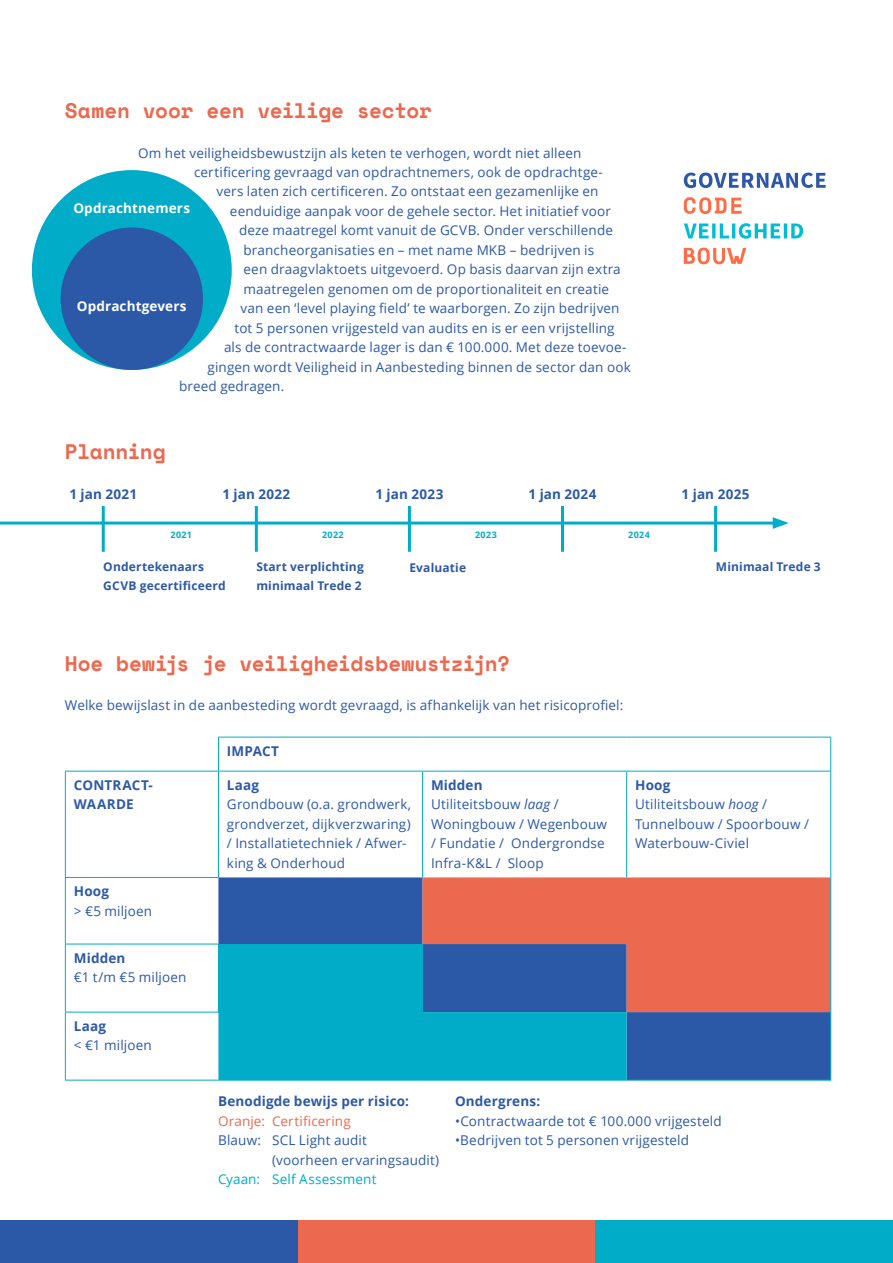
<style>
.page{position:relative;width:893px;height:1263px;background:#fff}
.page>*{position:absolute;margin:0;border:0;box-sizing:border-box;transform-origin:0 0}
.t1{font:700 21px "Space Mono";letter-spacing:-.02em;color:#eb694f}
.t2{font:13.5px/19.5px "Open Sans";letter-spacing:.01em;color:#2c59a7}
.t3{font:700 13.5px/19.5px "Open Sans";letter-spacing:.015em;color:#2c59a7}
.t4{font:700 13.5px "Open Sans";letter-spacing:.01em;color:#fff}
.t5{font:13.5px "Open Sans";letter-spacing:.01em;color:#eb694f}
.t6{font:13.5px "Open Sans";letter-spacing:.015em;color:#00acc7}
.t7{font:700 12px/19.5px "Open Sans";letter-spacing:.015em;color:#2c59a7}
.t8{font:700 9px "Open Sans";letter-spacing:.045em;color:#00acc7}
.s1{font-weight:700}
.s2{font-style:italic}
</style>
<div class="page">
<div style="left:0;top:1220px;width:298px;height:43px;background:#2c59a7"></div>
<div style="left:298px;top:1220px;width:297px;height:43px;background:#eb694f"></div>
<div style="left:595px;top:1220px;width:298px;height:43px;background:#00acc7"></div>
<div style="left:32px;top:170px;width:200px;height:200px;background:#00acc7;border-radius:50%"></div>
<div style="left:61px;top:227px;width:142px;height:143px;background:#2c59a7;border-radius:50%"></div>
<hr style="left:0;top:521px;width:778px;height:3px;background:#00acc7">
<svg style="left:773px;top:517px;width:16px;height:12px"></svg>
<hr style="left:102px;top:506px;width:3px;height:46px;background:#00acc7">
<hr style="left:255px;top:506px;width:3px;height:46px;background:#00acc7">
<hr style="left:408px;top:506px;width:3px;height:46px;background:#00acc7">
<hr style="left:561px;top:506px;width:3px;height:46px;background:#00acc7">
<hr style="left:714px;top:506px;width:3px;height:46px;background:#00acc7">
<div style="left:218px;top:877px;width:612px;height:203px;background:#2c59a7"></div>
<svg style="left:423px;top:877px;width:407px;height:135px;fill:#eb694f"></svg>
<div style="left:218px;top:944px;width:205px;height:68px;background:#00acc7"></div>
<div style="left:218px;top:1012px;width:409px;height:68px;background:#00acc7"></div>
<hr style="left:218px;top:737px;width:205px;height:1px;background:#00acc7">
<hr style="left:218px;top:737px;width:1px;height:34px;background:#00acc7">
<hr style="left:423px;top:737px;width:204px;height:1px;background:#00acc7">
<hr style="left:627px;top:737px;width:204px;height:1px;background:#00acc7">
<hr style="left:830px;top:737px;width:1px;height:34px;background:#00acc7">
<hr style="left:65px;top:771px;width:153px;height:1px;background:#00acc7">
<hr style="left:65px;top:771px;width:1px;height:106px;background:#00acc7">
<hr style="left:218px;top:771px;width:205px;height:1px;background:#00acc7">
<hr style="left:218px;top:771px;width:1px;height:106px;background:#00acc7">
<hr style="left:423px;top:771px;width:204px;height:1px;background:#00acc7">
<hr style="left:422px;top:771px;width:1px;height:106px;background:#00acc7">
<hr style="left:627px;top:771px;width:204px;height:1px;background:#00acc7">
<hr style="left:626px;top:771px;width:1px;height:106px;background:#00acc7">
<hr style="left:830px;top:771px;width:1px;height:106px;background:#00acc7">
<hr style="left:65px;top:877px;width:154px;height:1px;background:#00acc7">
<hr style="left:65px;top:878px;width:1px;height:66px;background:#00acc7">
<hr style="left:830px;top:877px;width:1px;height:67px;background:#00acc7">
<hr style="left:65px;top:944px;width:153px;height:1px;background:#00acc7">
<hr style="left:65px;top:944px;width:1px;height:68px;background:#00acc7">
<hr style="left:830px;top:944px;width:1px;height:68px;background:#00acc7">
<hr style="left:65px;top:1012px;width:153px;height:1px;background:#00acc7">
<hr style="left:65px;top:1012px;width:1px;height:68px;background:#00acc7">
<hr style="left:830px;top:1012px;width:1px;height:68px;background:#00acc7">
<hr style="left:65px;top:1080px;width:153px;height:1px;background:#00acc7">
<hr style="left:218px;top:1080px;width:205px;height:1px;background:#00acc7">
<hr style="left:423px;top:1080px;width:204px;height:1px;background:#00acc7">
<hr style="left:627px;top:1080px;width:204px;height:1px;background:#00acc7">
<svg style="left:684px;top:197px;width:58px;height:17px"></svg>
<svg style="left:684px;top:223px;width:119px;height:16px"></svg>
<svg style="left:684px;top:173px;width:142px;height:15px"></svg>
<svg style="left:684px;top:248px;width:62px;height:16px"></svg>
<h1 class="t1" style="left:65px;top:95px;width:369px">Samen voor een veilige sector</h1>
<p class="t2" style="left:138px;top:142px;width:445px">Om het veiligheidsbewustzijn als keten te verhogen, wordt niet alleen</p>
<p class="t2" style="left:194px;top:162px;width:410px">certificering gevraagd van opdrachtnemers, ook de opdrachtge-</p>
<p class="t2" style="left:216px;top:181px;width:383px">vers laten zich certificeren. Zo ontstaat een gezamenlijke en</p>
<p class="t2" style="left:230px;top:201px;width:382px">eenduidige aanpak voor de gehele sector. Het initiatief voor</p>
<p class="t2" style="left:239px;top:220px;width:375px">deze maatregel komt vanuit de GCVB. Onder verschillende</p>
<p class="t2" style="left:243px;top:240px;width:352px">brancheorganisaties en – met name MKB – bedrijven is</p>
<p class="t2" style="left:243px;top:259px;width:379px">een draagvlaktoets uitgevoerd. Op basis daarvan zijn extra</p>
<p class="t2" style="left:243px;top:279px;width:367px">maatregelen genomen om de proportionaliteit en creatie</p>
<p class="t2" style="left:240px;top:298px;width:381px">van een ‘level playing field’ te waarborgen. Zo zijn bedrijven</p>
<p class="t2" style="left:234px;top:318px;width:382px">tot 5 personen vrijgesteld van audits en is er een vrijstelling</p>
<p class="t2" style="left:224px;top:337px;width:404px">als de contractwaarde lager is dan € 100.000. Met deze toevoe-</p>
<p class="t2" style="left:207px;top:357px;width:425px">gingen wordt Veiligheid in Aanbesteding binnen de sector dan ook</p>
<p class="t2" style="left:179px;top:376px;width:107px">breed gedragen.</p>
<p class="t4" style="left:73px;top:199px;width:118px">Opdrachtnemers</p>
<p class="t4" style="left:77px;top:296px;width:111px">Opdrachtgevers</p>
<h1 class="t1" style="left:65px;top:436px;width:102px">Planning</h1>
<p class="t3" style="left:69px;top:484px;width:69px">1 jan 2021</p>
<p class="t3" style="left:222px;top:484px;width:69px">1 jan 2022</p>
<p class="t3" style="left:375px;top:484px;width:69px">1 jan 2023</p>
<p class="t3" style="left:528px;top:484px;width:70px">1 jan 2024</p>
<p class="t3" style="left:682px;top:484px;width:69px">1 jan 2025</p>
<p class="t8" style="left:171px;top:529px;width:23px">2021</p>
<p class="t8" style="left:322px;top:529px;width:23px">2022</p>
<p class="t8" style="left:475px;top:529px;width:23px">2023</p>
<p class="t8" style="left:628px;top:529px;width:23px">2024</p>
<p class="t7" style="left:103px;top:556px;width:124px">Ondertekenaars<br>GCVB gecertificeerd</p>
<p class="t7" style="left:256px;top:556px;width:109px">Start verplichting minimaal Trede 2</p>
<p class="t7" style="left:409px;top:557px;width:58px">Evaluatie</p>
<p class="t7" style="left:716px;top:556px;width:106px">Minimaal Trede 3</p>
<h1 class="t1" style="left:65px;top:647px;width:446px">Hoe bewijs je veiligheidsbewustzijn?</h1>
<p class="t2" style="left:65px;top:695px;width:560px">Welke bewijslast in de aanbesteding wordt gevraagd, is afhankelijk van het risicoprofiel:</p>
<p class="t3" style="left:227px;top:741px;width:54px">IMPACT</p>
<p class="t3" style="left:74px;top:775px;width:81px">CONTRACT-<br>WAARDE</p>
<p class="t3" style="left:227px;top:775px;width:34px">Laag</p>
<p class="t2" style="left:227px;top:794px;width:186px">Grondbouw (o.a. grondwerk, grondverzet, dijkverzwaring) / Installatietechniek / Afwer&shy;king &amp; Onderhoud</p>
<p class="t3" style="left:74px;top:881px;width:37px">Hoog</p>
<p class="t2" style="left:74px;top:901px;width:80px">&gt; €5 miljoen</p>
<p class="t3" style="left:74px;top:948px;width:53px">Midden</p>
<p class="t2" style="left:74px;top:967px;width:114px">€1 t/m €5 miljoen</p>
<p class="t3" style="left:74px;top:1016px;width:34px">Laag</p>
<p class="t2" style="left:74px;top:1035px;width:79px">&lt; €1 miljoen</p>
<p class="t2" style="left:431px;top:775px;width:178px"><span class="s1">Midden<br></span>Utiliteitsbouw <span class="s2">laag</span> /<br>Woningbouw / Wegenbouw / Fundatie / Ondergrondse<br>Infra-K&amp;L / Sloop</p>
<p class="t2" style="left:635px;top:775px;width:175px"><span class="s1">Hoog<br></span>Utiliteitsbouw <span class="s2">hoog</span> /<br>Tunnelbouw / Spoorbouw /<br>Waterbouw-Civiel</p>
<p class="t3" style="left:218px;top:1091px;width:192px">Benodigde bewijs per risico:</p>
<p class="t5" style="left:218px;top:1112px;width:134px">Oranje: Certificering</p>
<p class="t2" style="left:272px;top:1130px;width:169px;text-indent:-54px">Blauw: SCL Light audit<br>(voorheen ervaringsaudit)</p>
<p class="t6" style="left:218px;top:1170px;width:160px">Cyaan: Self Assessment</p>
<p class="t3" style="left:455px;top:1091px;width:87px">Ondergrens:</p>
<p class="t2" style="left:455px;top:1111px;width:268px">•Contractwaarde tot € 100.000 vrijgesteld</p>
<p class="t2" style="left:455px;top:1130px;width:236px">•Bedrijven tot 5 personen vrijgesteld</p>
</div>
